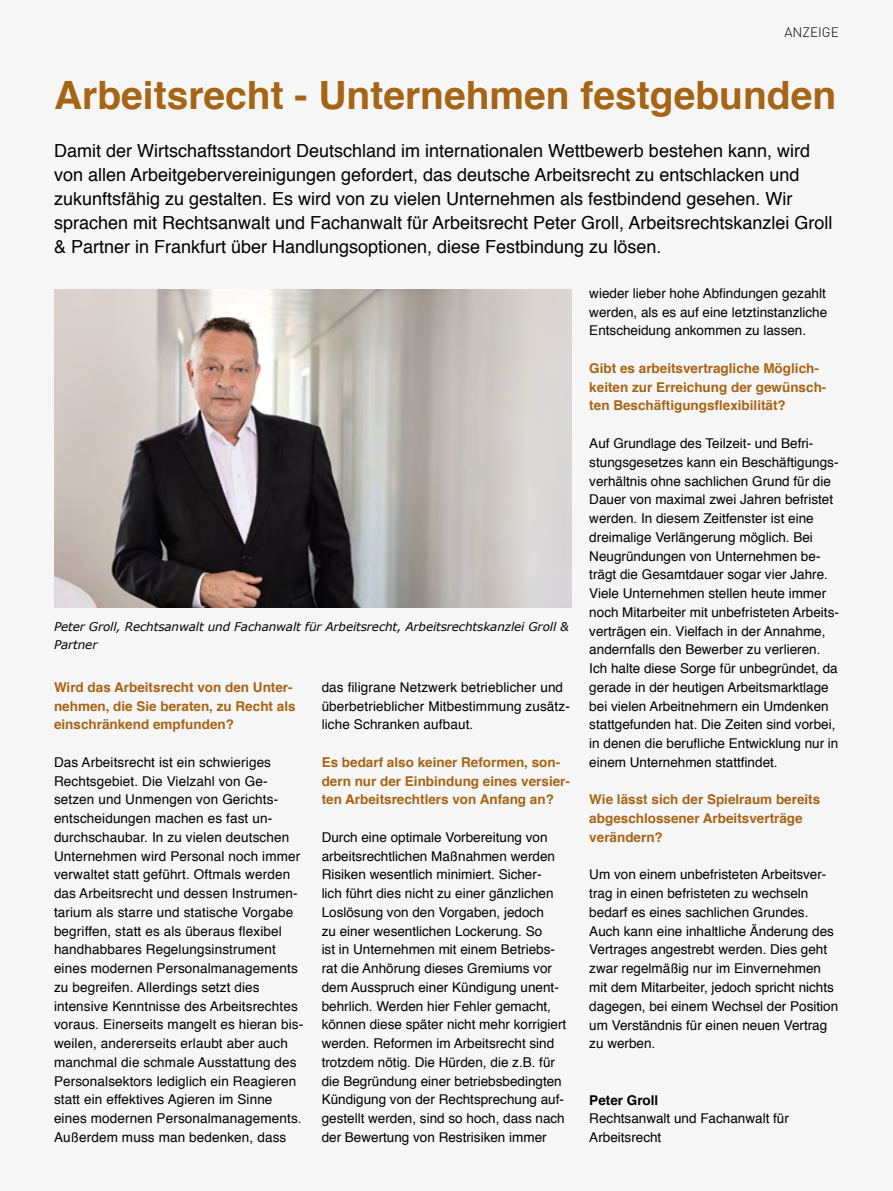
<style>
.page{position:relative;width:893px;height:1191px;background:#f6f6f6}
.page>*{position:absolute;margin:0;border:0;box-sizing:border-box;transform-origin:0 0}
.t1{font:700 39px "Helvetica";color:#a66415}
.t2{font:18px/24px "Helvetica";color:#000}
.t3{font:13.5px/18.8px "Helvetica";color:#000}
.t4{font:700 13.5px/18.8px "Helvetica";color:#a66415}
.t5{font:700 13.5px "Helvetica";color:#000}
.t6{font:300 13.5px "DIN";color:#000}
.t7{font:italic 12px/18px "Verdana";letter-spacing:-.01em;color:#000}
</style>
<div class="page">
<img style="left:54px;top:289px;width:517px;height:318px">
<p class="t6" style="left:784px;top:24px;width:56px">ANZEIGE</p>
<h1 class="t1" style="left:54px;top:64px;width:784px">Arbeitsrecht - Unternehmen festgebunden</h1>
<p class="t2" style="left:54px;top:140px;width:780px">Damit der Wirtschaftsstandort Deutschland im internationalen Wettbewerb bestehen kann, wird von allen Arbeitgebervereinigungen gefordert, das deutsche Arbeitsrecht zu entschlacken und zukunftsfähig zu gestalten. Es wird von zu vielen Unternehmen als festbindend gesehen. Wir sprachen mit Rechtsanwalt und Fachanwalt für Arbeitsrecht Peter Groll, Arbeitsrechtskanzlei Groll &amp; Partner in Frankfurt über Handlungsoptionen, diese Festbindung zu lösen.</p>
<p class="t7" style="left:54px;top:617px;width:516px">Peter Groll, Rechtsanwalt und Fachanwalt für Arbeitsrecht, Arbeitsrechtskanzlei Groll &amp;<br>Partner</p>
<p class="t4" style="left:54px;top:678px;width:243px">Wird das Arbeitsrecht von den Unter&shy;nehmen, die Sie beraten, zu Recht als einschränkend empfunden?</p>
<p class="t3" style="left:54px;top:753px;width:251px">Das Arbeitsrecht ist ein schwieriges Rechtsgebiet. Die Vielzahl von Ge&shy;setzen und Unmengen von Gerichts&shy;entscheidungen machen es fast un&shy;durchschaubar. In zu vielen deutschen Unternehmen wird Personal noch immer verwaltet statt geführt. Oftmals werden das Arbeitsrecht und dessen Instrumen&shy;tarium als starre und statische Vorgabe begriffen, statt es als überaus flexibel handhabbares Regelungsinstrument eines modernen Personalmanagements zu begreifen. Allerdings setzt dies intensive Kenntnisse des Arbeitsrechtes voraus. Einerseits mangelt es hieran bis&shy;weilen, andererseits erlaubt aber auch manchmal die schmale Ausstattung des Personalsektors lediglich ein Reagieren statt ein effektives Agieren im Sinne eines modernen Personalmanagements.<br>Außerdem muss man bedenken, dass</p>
<p class="t3" style="left:322px;top:678px;width:250px">das filigrane Netzwerk betrieblicher und überbetrieblicher Mitbestimmung zusätz&shy;liche Schranken aufbaut.</p>
<p class="t4" style="left:322px;top:753px;width:250px">Es bedarf also keiner Reformen, son&shy;dern nur der Einbindung eines versier&shy;ten Arbeitsrechtlers von Anfang an?</p>
<p class="t3" style="left:322px;top:828px;width:246px">Durch eine optimale Vorbereitung von arbeitsrechtlichen Maßnahmen werden Risiken wesentlich minimiert. Sicher-<br>lich führt dies nicht zu einer gänzlichen Loslösung von den Vorgaben, jedoch<br>zu einer wesentlichen Lockerung. So<br>ist in Unternehmen mit einem Betriebs&shy;rat die Anhörung dieses Gremiums vor dem Ausspruch einer Kündigung unent&shy;behrlich. Werden hier Fehler gemacht, können diese später nicht mehr korrigiert werden. Reformen im Arbeitsrecht sind trotzdem nötig. Die Hürden, die z.B. für die Begründung einer betriebsbedingten Kündigung von der Rechtsprechung auf&shy;gestellt werden, sind so hoch, dass nach der Bewertung von Restrisiken immer</p>
<p class="t3" style="left:589px;top:284px;width:239px;text-align:justify">wieder lieber hohe Abfindungen gezahlt werden, als es auf eine letztinstanzliche Entscheidung ankommen zu lassen.</p>
<p class="t4" style="left:589px;top:359px;width:239px">Gibt es arbeitsvertragliche Möglich&shy;keiten zur Erreichung der gewünsch&shy;ten Beschäftigungsflexibilität?</p>
<p class="t3" style="left:589px;top:434px;width:251px">Auf Grundlage des Teilzeit- und Befri&shy;stungsgesetzes kann ein Beschäftigungs&shy;verhältnis ohne sachlichen Grund für die Dauer von maximal zwei Jahren befristet werden. In diesem Zeitfenster ist eine dreimalige Verlängerung möglich. Bei Neugründungen von Unternehmen be&shy;trägt die Gesamtdauer sogar vier Jahre.<br>Viele Unternehmen stellen heute immer noch Mitarbeiter mit unbefristeten Arbeits&shy;verträgen ein. Vielfach in der Annahme, andernfalls den Bewerber zu verlieren.<br>Ich halte diese Sorge für unbegründet, da gerade in der heutigen Arbeitsmarktlage bei vielen Arbeitnehmern ein Umdenken stattgefunden hat. Die Zeiten sind vorbei, in denen die berufliche Entwicklung nur in einem Unternehmen stattfindet.</p>
<p class="t4" style="left:589px;top:790px;width:232px">Wie lässt sich der Spielraum bereits abgeschlossener Arbeitsverträge verändern?</p>
<p class="t3" style="left:589px;top:865px;width:250px">Um von einem unbefristeten Arbeitsver&shy;trag in einen befristeten zu wechseln bedarf es eines sachlichen Grundes.<br>Auch kann eine inhaltliche Änderung des Vertrages angestrebt werden. Dies geht zwar regelmäßig nur im Einvernehmen mit dem Mitarbeiter, jedoch spricht nichts dagegen, bei einem Wechsel der Position um Verständnis für einen neuen Vertrag zu werben.</p>
<p class="t5" style="left:589px;top:1088px;width:71px">Peter Groll</p>
<p class="t3" style="left:589px;top:1109px;width:201px">Rechtsanwalt und Fachanwalt für<br>Arbeitsrecht</p>
</div>
